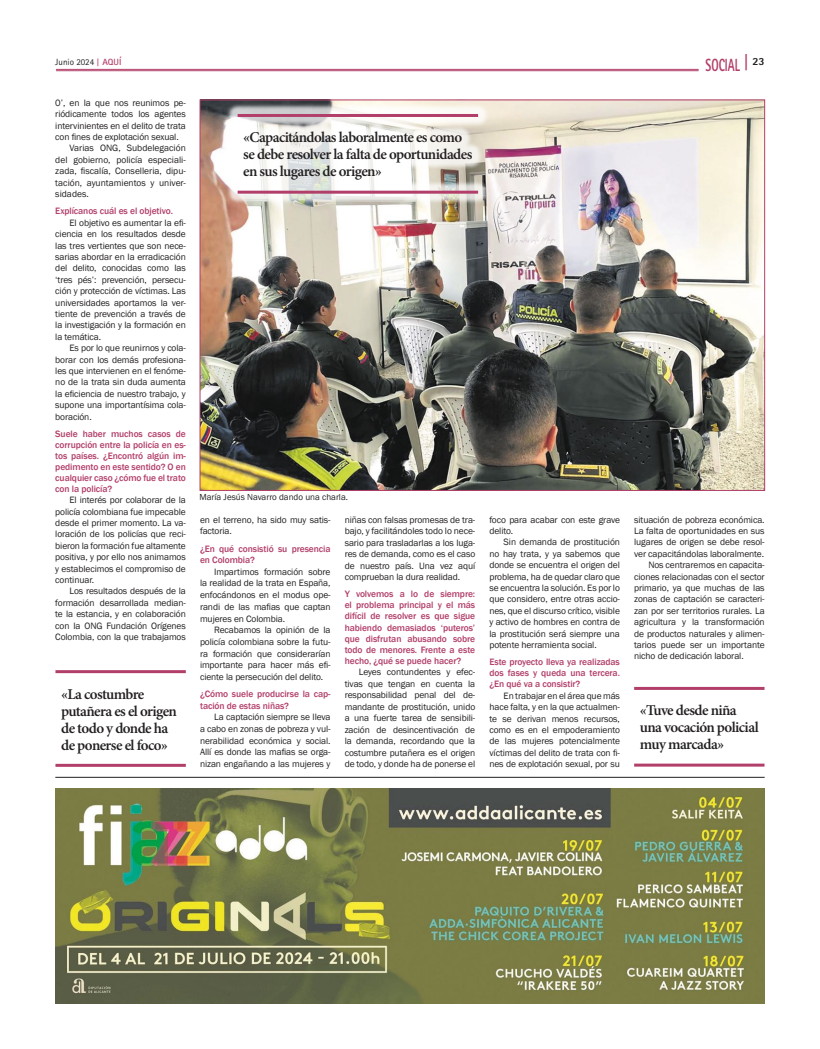
<style>
.page{position:relative;width:820px;height:1049px;background:#fff}
.page>*{position:absolute;margin:0;border:0;box-sizing:border-box;transform-origin:0 0}
.t1{font:800 17.6px "Rotis Sans Serif Std";color:#b23f6a;scale:.64 1}
.t2{font:600 15px/17px "Minion Pro";letter-spacing:-.04em;color:#231f20}
.t3{font:9.5px/11.4px "Franklin Gothic";letter-spacing:-.01em;color:#231f20;text-align:justify}
.t4{font:500 9.5px/11px "Franklin Gothic";letter-spacing:-.01em;color:#b23f6a;text-align:justify}
.t5{font:9px "Franklin Gothic";color:#231f20}
.t6{font:9px "Rotis Sans Serif Std";color:#231f20}
.s1{font-family:"Rotis Serif Std";font-weight:700;color:#b23f6a}
.s2{font-weight:700;color:#b23f6a}
.s3{font-size:18.2px}
</style>
<div class="page">
<hr style="left:56px;top:69px;width:642px;height:1px;background:#b23f6a">
<hr style="left:56px;top:71px;width:642px;height:1px;background:#b23f6a">
<hr style="left:55px;top:777px;width:709px;height:1px;background:#231f20">
<img style="left:55px;top:788px;width:709px;height:215px">
<hr style="left:55px;top:670px;width:131px;height:3px;background:#b23f6a">
<hr style="left:55px;top:764px;width:131px;height:3px;background:#b23f6a">
<hr style="left:634px;top:687px;width:130px;height:3px;background:#b23f6a">
<hr style="left:634px;top:763px;width:130px;height:3px;background:#b23f6a">
<img style="left:201px;top:101px;width:561px;height:388px">
<div style="left:227px;top:103px;width:261px;height:102px;background:#fff;opacity:.75"></div>
<hr style="left:237px;top:114px;width:241px;height:3px;background:#b23f6a">
<hr style="left:237px;top:191px;width:241px;height:3px;background:#b23f6a">
<p class="t6" style="left:55px;top:57px;width:67px">Junio 2024 <span class="s1">|</span> <span class="s2">AQUÍ</span></p>
<h1 class="t1" style="left:705px;top:54px;width:94px">SOCIAL <span class="s3">|</span> <sup>23</sup></h1>
<p class="t3" style="left:55px;top:97px;width:132px">0’, en la que nos reunimos pe-</p>
<p class="t3" style="left:55px;top:109px;width:132px">riódicamente todos los agentes</p>
<p class="t3" style="left:55px;top:120px;width:132px">intervinientes en el delito de trata</p>
<p class="t3" style="left:55px;top:131px;width:125px">con fines de explotación sexual.</p>
<p class="t3" style="left:69px;top:143px;width:118px">Varias ONG, Subdelegación</p>
<p class="t3" style="left:55px;top:154px;width:132px">del gobierno, policía especiali-</p>
<p class="t3" style="left:55px;top:166px;width:132px">zada, fiscalía, Conselleria, dipu-</p>
<p class="t3" style="left:55px;top:177px;width:132px">tación, ayuntamientos y univer-</p>
<p class="t3" style="left:55px;top:188px;width:35px">sidades.</p>
<p class="t4" style="left:55px;top:206px;width:119px">Explícanos cuál es el objetivo.</p>
<p class="t3" style="left:55px;top:217px;width:132px;text-indent:14px">El objetivo es aumentar la efi&shy;ciencia en los resultados desde las tres vertientes que son nece&shy;sarias abordar en la erradicación del delito, conocidas como las ‘tres pés’: prevención, persecu&shy;ción y protección de víctimas. Las universidades aportamos la ver&shy;tiente de prevención a través de la investigación y la formación en la temática.</p>
<p class="t3" style="left:55px;top:342px;width:132px;text-indent:14px">Es por lo que reunirnos y cola&shy;borar con los demás profesiona&shy;les que intervienen en el fenóme&shy;no de la trata sin duda aumenta la eficiencia de nuestro trabajo, y supone una importantísima cola&shy;boración.</p>
<p class="t4" style="left:55px;top:428px;width:132px">Suele haber muchos casos de corrupción entre la policía en es&shy;tos países. ¿Encontró algún im&shy;pedimento en este sentido? O en cualquier caso ¿cómo fue el trato con la policía?</p>
<p class="t3" style="left:55px;top:494px;width:132px;text-indent:14px">El interés por colaborar de la policía colombiana fue impecable desde el primer momento. La va&shy;loración de los policías que reci&shy;bieron la formación fue altamente positiva, y por ello nos animamos y establecimos el compromiso de continuar.</p>
<p class="t3" style="left:55px;top:586px;width:132px;text-indent:14px">Los resultados después de la formación desarrollada median&shy;te la estancia, y en colaboración con la ONG Fundación Orígenes Colombia, con la que trabajamos</p>
<h2 class="t2" style="left:61px;top:686px;width:117px">«La costumbre putañera es el origen de todo y donde ha de ponerse el foco»</h2>
<h2 class="t2" style="left:243px;top:130px;width:230px">«Capacitándolas laboralmente es como se debe resolver la falta de oportunidades en sus lugares de origen»</h2>
<p class="t5" style="left:199px;top:492px;width:150px">María Jesús Navarro dando una charla.</p>
<p class="t3" style="left:200px;top:514px;width:132px;line-height:11.7px">en el terreno, ha sido muy satis&shy;factoria.</p>
<p class="t4" style="left:200px;top:543px;width:132px;line-height:11.3px">¿En qué consistió su presencia en Colombia?</p>
<p class="t3" style="left:200px;top:566px;width:132px;line-height:11.7px;text-indent:14px">Impartimos formación sobre la realidad de la trata en España, enfocándonos en el modus ope&shy;randi de las mafias que captan mujeres en Colombia.</p>
<p class="t3" style="left:200px;top:624px;width:132px;line-height:11.7px;text-indent:14px">Recabamos la opinión de la policía colombiana sobre la futu&shy;ra formación que considerarían importante para hacer más efi&shy;ciente la persecución del delito.</p>
<p class="t4" style="left:200px;top:689px;width:132px;line-height:11.3px">¿Cómo suele producirse la cap&shy;tación de estas niñas?</p>
<p class="t3" style="left:200px;top:711px;width:132px;line-height:11.7px;text-indent:14px">La captación siempre se lleva a cabo en zonas de pobreza y vul&shy;nerabilidad económica y social.<br>Allí es donde las mafias se orga&shy;nizan engañando a las mujeres y</p>
<p class="t3" style="left:344px;top:514px;width:132px">niñas con falsas promesas de tra&shy;bajo, y facilitándoles todo lo nece&shy;sario para trasladarlas a los luga&shy;res de demanda, como es el caso de nuestro país. Una vez aquí comprueban la dura realidad.</p>
<p class="t4" style="left:344px;top:589px;width:132px">Y volvemos a lo de siempre: el problema principal y el más difícil de resolver es que sigue habiendo demasiados ‘puteros’ que disfrutan abusando sobre todo de menores. Frente a este hecho, ¿qué se puede hacer?</p>
<p class="t3" style="left:344px;top:666px;width:132px;text-indent:14px">Leyes contundentes y efec&shy;tivas que tengan en cuenta la responsabilidad penal del de&shy;mandante de prostitución, unido a una fuerte tarea de sensibili&shy;zación de desincentivación de la demanda, recordando que la costumbre putañera es el origen de todo, y donde ha de ponerse el</p>
<p class="t3" style="left:489px;top:514px;width:132px">foco para acabar con este grave delito.</p>
<p class="t3" style="left:489px;top:537px;width:132px;text-indent:14px">Sin demanda de prostitución no hay trata, y ya sabemos que donde se encuentra el origen del problema, ha de quedar claro que se encuentra la solución. Es por lo que considero, entre otras accio&shy;nes, que el discurso crítico, visible y activo de hombres en contra de la prostitución será siempre una potente herramienta social.</p>
<p class="t4" style="left:489px;top:657px;width:132px">Este proyecto lleva ya realizadas dos fases y queda una tercera. ¿En qué va a consistir?</p>
<p class="t3" style="left:489px;top:690px;width:132px;text-indent:14px">En trabajar en el área que más hace falta, y en la que actualmen&shy;te se derivan menos recursos, como es en el empoderamiento de las mujeres potencialmente víctimas del delito de trata con fi&shy;nes de explotación sexual, por su</p>
<p class="t3" style="left:634px;top:514px;width:132px">situación de pobreza económica.</p>
<p class="t3" style="left:634px;top:525px;width:132px">La falta de oportunidades en sus</p>
<p class="t3" style="left:634px;top:537px;width:132px">lugares de origen se debe resol-</p>
<p class="t3" style="left:634px;top:548px;width:131px">ver capacitándolas laboralmente.</p>
<p class="t3" style="left:648px;top:559px;width:118px">Nos centraremos en capacita-</p>
<p class="t3" style="left:634px;top:571px;width:132px">ciones relacionadas con el sector</p>
<p class="t3" style="left:634px;top:582px;width:132px">primario, ya que muchas de las</p>
<p class="t3" style="left:634px;top:594px;width:132px">zonas de captación se caracteri-</p>
<p class="t3" style="left:634px;top:605px;width:132px">zan por ser territorios rurales. La</p>
<p class="t3" style="left:634px;top:616px;width:132px">agricultura y la transformación</p>
<p class="t3" style="left:634px;top:628px;width:132px">de productos naturales y alimen-</p>
<p class="t3" style="left:634px;top:639px;width:132px">tarios puede ser un importante</p>
<p class="t3" style="left:634px;top:651px;width:111px">nicho de dedicación laboral.</p>
<h2 class="t2" style="left:639px;top:703px;width:120px">«Tuve desde niña una vocación policial muy marcada»</h2>
</div>
